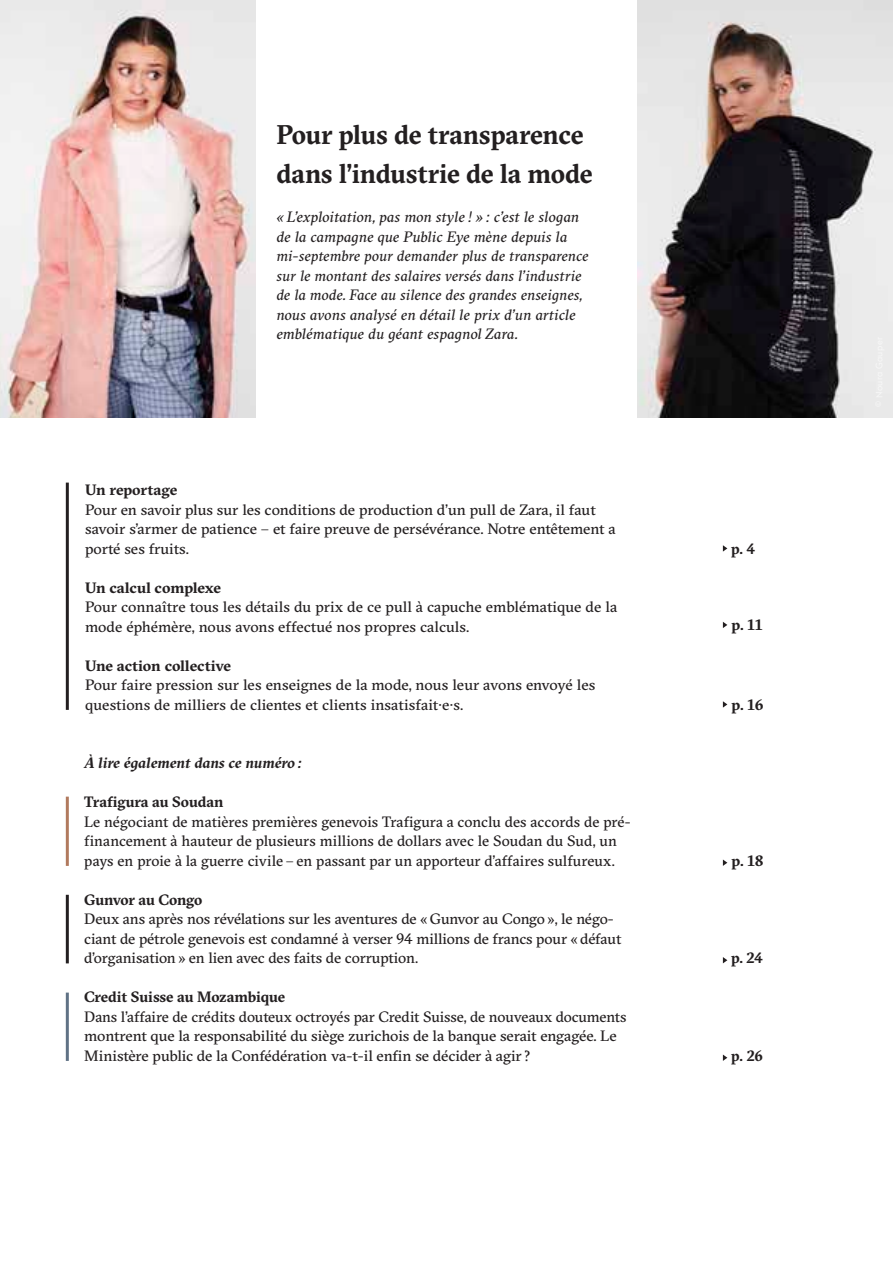
<style>
.page{position:relative;width:893px;height:1263px;background:#fff}
.page>*{position:absolute;margin:0;border:0;box-sizing:border-box;transform-origin:0 0}
.t1{font:700 27px/39px "GT Sectra";letter-spacing:-.005em;color:#231f20}
.t2{font:15px/19.5px "GT Sectra";letter-spacing:-.005em;color:#231f20}
.t3{font:italic 15px/19.5px "GT Sectra";letter-spacing:.005em;color:#231f20}
.t4{font:700 15px "GT Sectra";letter-spacing:-.005em;color:#231f20}
.t5{font:italic 700 15px "GT Sectra";letter-spacing:-.01em;color:#231f20}
</style>
<div class="page">
<img style="left:0;top:0;width:255px;height:417px">
<img style="left:638px;top:0;width:255px;height:417px">
<hr style="left:66px;top:483px;width:3px;height:227px;background:#231f20">
<hr style="left:66px;top:797px;width:3px;height:69px;background:#b17a5e">
<hr style="left:66px;top:895px;width:3px;height:68px;background:#231f20">
<hr style="left:66px;top:992px;width:3px;height:69px;background:#607285">
<svg style="left:723px;top:545px;width:4px;height:7px"></svg>
<svg style="left:723px;top:622px;width:4px;height:6px"></svg>
<svg style="left:723px;top:701px;width:4px;height:7px"></svg>
<svg style="left:723px;top:859px;width:4px;height:7px"></svg>
<svg style="left:723px;top:957px;width:4px;height:6px"></svg>
<svg style="left:723px;top:1054px;width:4px;height:7px"></svg>
<h1 class="t1" style="left:276px;top:115px;width:318px">Pour plus de transparence dans l’industrie de la mode</h1>
<p class="t3" style="left:276px;top:207px;width:314px">« L’exploitation, pas mon style ! » : c’est le slogan de la campagne que Public Eye mène depuis la mi-septembre pour demander plus de transparence sur le montant des salaires versés dans l’industrie de la mode. Face au silence des grandes enseignes, nous avons analysé en détail le prix d’un article emblématique du géant espagnol Zara.</p>
<p class="t4" style="left:85px;top:480px;width:94px">Un reportage</p>
<p class="t2" style="left:85px;top:500px;width:532px">Pour en savoir plus sur les conditions de production d’un pull de Zara, il faut savoir s’armer de patience – et faire preuve de persévérance. Notre entêtement a porté ses fruits.</p>
<p class="t4" style="left:85px;top:578px;width:137px">Un calcul complexe</p>
<p class="t2" style="left:85px;top:597px;width:534px">Pour connaître tous les détails du prix de ce pull à capuche emblématique de la mode éphémère, nous avons effectué nos propres calculs.</p>
<p class="t4" style="left:85px;top:656px;width:147px">Une action collective</p>
<p class="t2" style="left:85px;top:675px;width:512px">Pour faire pression sur les enseignes de la mode, nous leur avons envoyé les questions de milliers de clientes et clients insatisfait·e·s.</p>
<p class="t5" style="left:84px;top:753px;width:219px">À lire également dans ce numéro :</p>
<p class="t4" style="left:84px;top:792px;width:141px">Trafigura au Soudan</p>
<p class="t2" style="left:84px;top:812px;width:548px">Le négociant de matières premières genevois Trafigura a conclu des accords de pré&shy;financement à hauteur de plusieurs millions de dollars avec le Soudan du Sud, un pays en proie à la guerre civile – en passant par un apporteur d’affaires sulfureux.</p>
<p class="t4" style="left:84px;top:890px;width:120px">Gunvor au Congo</p>
<p class="t2" style="left:84px;top:909px;width:539px">Deux ans après nos révélations sur les aventures de « Gunvor au Congo », le négo&shy;ciant de pétrole genevois est condamné à verser 94 millions de francs pour « défaut d’organisation » en lien avec des faits de corruption.</p>
<p class="t4" style="left:84px;top:987px;width:202px">Credit Suisse au Mozambique</p>
<p class="t2" style="left:84px;top:1007px;width:544px">Dans l’affaire de crédits douteux octroyés par Credit Suisse, de nouveaux documents montrent que la responsabilité du siège zurichois de la banque serait engagée. Le<br>Ministère public de la Confédération va-t-il enfin se décider à agir ?</p>
<p class="t4" style="left:731px;top:539px;width:26px">p. 4</p>
<p class="t4" style="left:731px;top:615px;width:33px">p. 11</p>
<p class="t4" style="left:731px;top:695px;width:34px">p. 16</p>
<p class="t4" style="left:731px;top:851px;width:34px">p. 18</p>
<p class="t4" style="left:731px;top:948px;width:33px">p. 24</p>
<p class="t4" style="left:731px;top:1046px;width:33px">p. 26</p>
</div>
